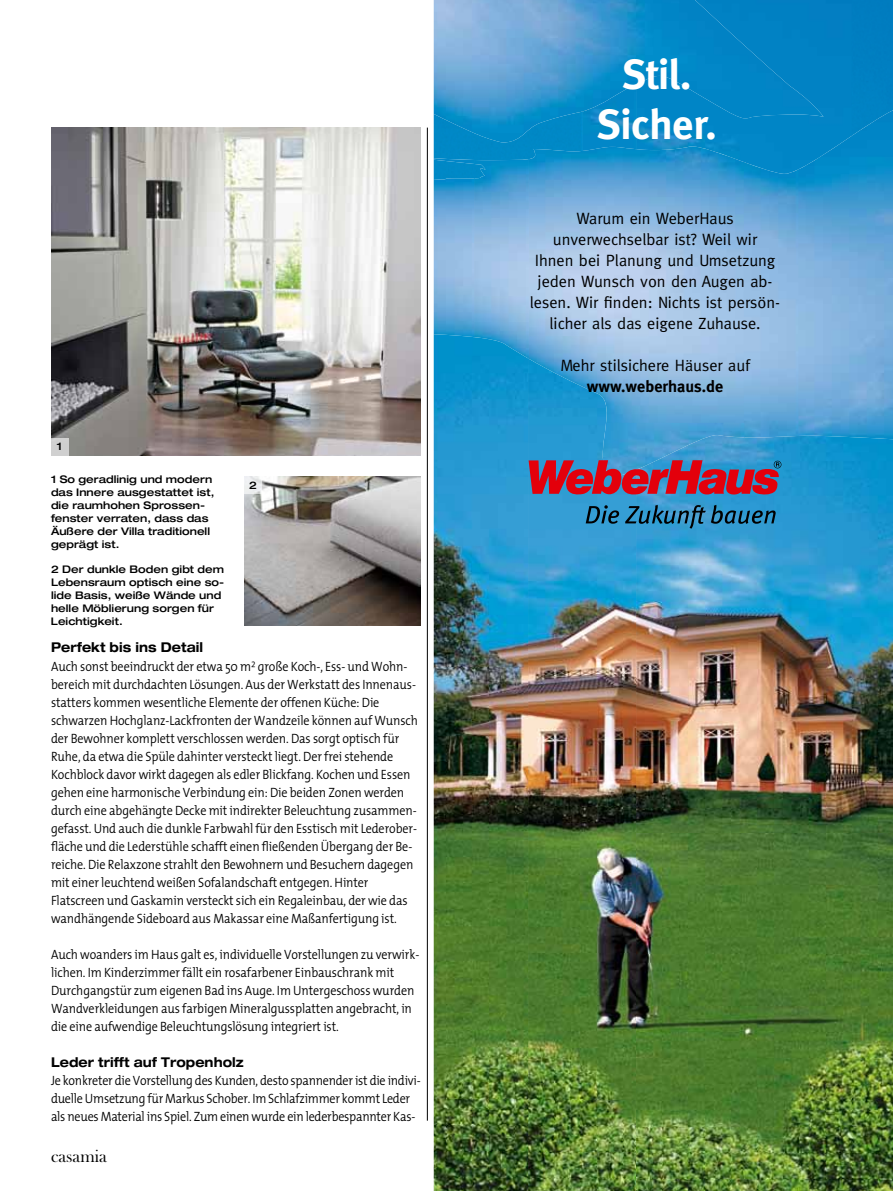
<style>
.page{position:relative;width:893px;height:1191px;background:#fff}
.page>*{position:absolute;margin:0;border:0;box-sizing:border-box;transform-origin:0 0}
.t1{font:700 42px/50.4px "Meta";color:#fff;text-align:center}
.t2{font:18px "Baskerville Old Face EF";color:#000}
.t3{font:16.35px/21px "Meta";color:#000;text-align:center}
.t4{font:300 13.5px/18px "The Mix";letter-spacing:-.01em;color:#000;scale:.9 1}
.t5{font:500 expanded 10.5px/12.9px "Helvetica Neue LT Std";letter-spacing:.005em;color:#000}
.s1{font-family:"Helvetica Neue LT Std";font-weight:700;font-stretch:expanded}
.s2{font-family:"Frutiger LT Std"}
.s3{font-weight:700}
</style>
<div class="page">
<hr style="left:427px;top:128px;width:1px;height:992px;background:#000">
<img style="left:244px;top:476px;width:177px;height:149px">
<img style="left:51px;top:128px;width:370px;height:327px">
<div style="left:51px;top:438px;width:17px;height:17px;background:#d0d0d0"></div>
<svg style="left:244px;top:476px;width:17px;height:17px"></svg>
<div style="left:637px;top:0;width:215px;height:162px;background:#0182c4"></div>
<div style="left:852px;top:0;width:41px;height:105px;background:#007ec1"></div>
<img style="left:583px;top:142px;width:54px;height:4px">
<div style="left:434px;top:142px;width:149px;height:17px;background:#0088c6"></div>
<img style="left:434px;top:337px;width:94px;height:854px">
<img style="left:528px;top:423px;width:108px;height:768px">
<img style="left:636px;top:437px;width:257px;height:754px">
<img style="left:837px;top:105px;width:56px;height:5px">
<img style="left:434px;top:158px;width:41px;height:179px">
<img style="left:528px;top:146px;width:216px;height:277px">
<img style="left:798px;top:110px;width:95px;height:329px">
<img style="left:474px;top:159px;width:55px;height:200px">
<img style="left:744px;top:162px;width:54px;height:275px">
<img style="left:602px;top:423px;width:142px;height:37px">
<img style="left:434px;top:0;width:389px;height:142px">
<svg style="left:529px;top:460px;width:252px;height:35px;background:#96415f"></svg>
<svg style="left:586px;top:505px;width:33px;height:19px"></svg>
<svg style="left:625px;top:505px;width:151px;height:24px;background:#2977a1"></svg>
<p class="t5" style="left:57px;top:440px;width:7px">1</p>
<p class="t5" style="left:51px;top:472px;width:165px">1 So geradlinig und modern das Innere ausgestattet ist, die raumhohen Sprossen&shy;fenster verraten, dass das<br>Äußere der Villa traditionell geprägt ist.</p>
<p class="t5" style="left:51px;top:563px;width:175px">2 Der dunkle Boden gibt dem<br>Lebensraum optisch eine so&shy;lide Basis, weiße Wände und helle Möblierung sorgen für<br>Leichtigkeit.</p>
<p class="t5" style="left:249px;top:478px;width:9px">2</p>
<p class="t4" style="left:51px;top:638px;width:409px"><span class="s1">Perfekt bis ins Detail<br></span>Auch sonst beeindruckt der etwa 50 m<span class="s2">²</span> große Koch-, Ess- und Wohn&shy;bereich mit durchdachten Lösungen. Aus der Werkstatt des Innenaus&shy;statters kommen wesentliche Elemente der offenen Küche: Die schwarzen Hochglanz-Lackfronten der Wandzeile können auf Wunsch der Bewohner komplett verschlossen werden. Das sorgt optisch für Ruhe, da etwa die Spüle dahinter versteckt liegt. Der frei stehende Kochblock davor wirkt dagegen als edler Blickfang. Kochen und Essen gehen eine harmonische Verbindung ein: Die beiden Zonen werden durch eine abgehängte Decke mit indirekter Beleuchtung zusammen&shy;gefasst. Und auch die dunkle Farbwahl für den Esstisch mit Lederober&shy;fläche und die Lederstühle schafft einen fließenden Übergang der Be&shy;reiche. Die Relaxzone strahlt den Bewohnern und Besuchern dagegen mit einer leuchtend weißen Sofalandschaft entgegen. Hinter Flatscreen und Gaskamin versteckt sich ein Regaleinbau, der wie das wandhängende Sideboard aus Makassar eine Maßanfertigung ist.</p>
<p class="t4" style="left:51px;top:944px;width:411px">Auch woanders im Haus galt es, individuelle Vorstellungen zu verwirk&shy;lichen. Im Kinderzimmer fällt ein rosafarbener Einbauschrank mit Durchgangstür zum eigenen Bad ins Auge. Im Untergeschoss wurden Wandverkleidungen aus farbigen Mineralgussplatten angebracht, in die eine aufwendige Beleuchtungslösung integriert ist.</p>
<p class="t4" style="left:51px;top:1052px;width:412px"><span class="s1">Leder trifft auf Tropenholz<br></span>Je konkreter die Vorstellung des Kunden, desto spannender ist die indivi&shy;duelle Umsetzung für Markus Schober. Im Schlafzimmer kommt Leder als neues Material ins Spiel. Zum einen wurde ein lederbespannter Kas-</p>
<p class="t2" style="left:51px;top:1146px;width:57px">casamia</p>
<p class="t1" style="left:597px;top:49px;width:121px">Stil.<br>Sicher.</p>
<p class="t3" style="left:530px;top:207px;width:252px">Warum ein WeberHaus unverwechselbar ist? Weil wir<br>Ihnen bei Planung und Umsetzung jeden Wunsch von den Augen ab&shy;lesen. Wir finden: Nichts ist persön&shy;licher als das eigene Zuhause.</p>
<p class="t3" style="left:560px;top:354px;width:191px">Mehr stilsichere Häuser auf <span class="s3">www.weberhaus.de</span></p>
</div>
